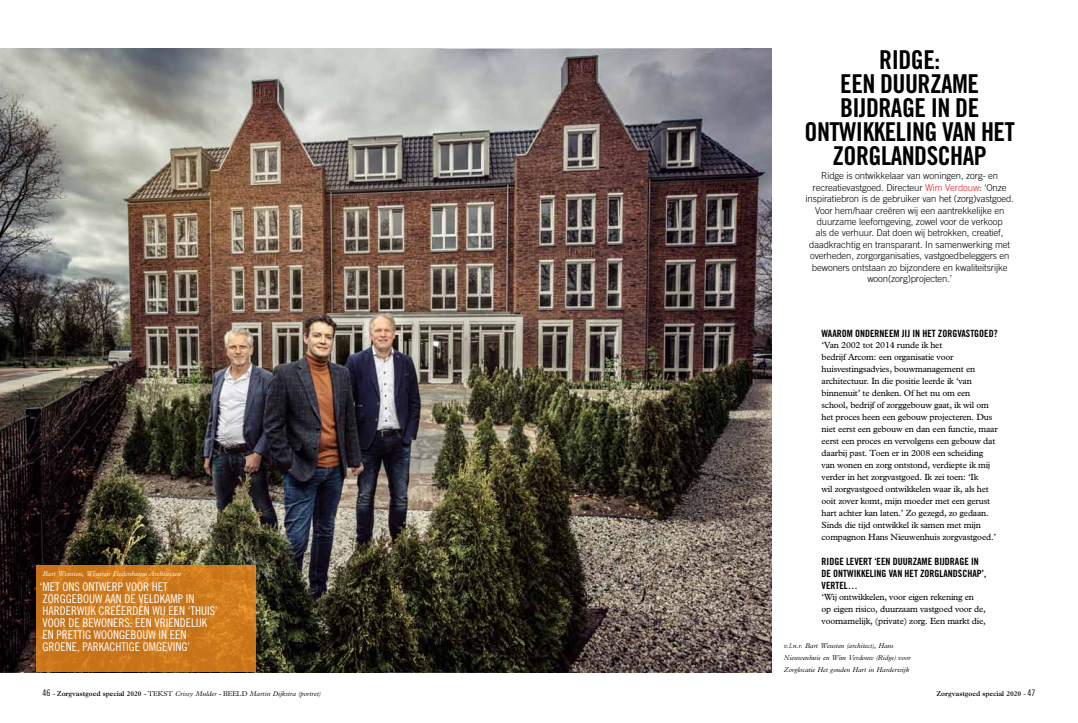
<style>
.page{position:relative;width:1078px;height:723px;background:#fff}
.page>*{position:absolute;margin:0;border:0;box-sizing:border-box;transform-origin:0 0}
.t1{font:26px/24px "Trade Gothic Bold Cond Twenty";letter-spacing:-.02em;color:#000;text-align:center}
.t2{font:12px/12px "Trade Gothic Cond Eighteen";color:#fff}
.t3{font:10px/12px "Trade Gothic Bold Cond Twenty";color:#000}
.t4{font:300 9.5px/11.4px "Trade Gothic";letter-spacing:-.01em;color:#000;text-align:center}
.t5{font:9px/12px "M Plantin";letter-spacing:-.02em;color:#000}
.t6{font:italic 300 7px/12px "M Plantin";color:#000}
.t7{font:italic 300 7px "M Plantin";color:#fff}
.t8{font:600 7px "M Plantin";letter-spacing:-.01em;color:#000}
.s1{color:#ed1d24}
.s2{font-family:"Trade Gothic Cond Eighteen";font-weight:400;font-style:normal;font-size:9px}
.s3{font-style:normal}
.s4{font-weight:600;font-style:normal}
.s5{font-weight:300}
.s6{font-family:"Trade Gothic Cond Eighteen";font-weight:400;font-size:9px}
</style>
<div class="page">
<img style="left:0;top:49px;width:771px;height:623px">
<svg style="left:37px;top:566px;width:219px;height:106px;background:#ce791c"></svg>
<p class="t7" style="left:43px;top:570px;width:140px">Bart Weusten, Weusten Liedenbaum Architecten</p>
<h2 class="t2" style="left:40px;top:580px;width:179px">‘MET ONS ONTWERP VOOR HET<br>ZORGGEBOUW AAN DE VELDKAMP IN<br>HARDERWIJK CREËERDEN WIJ EEN ‘THUIS’<br>VOOR DE BEWONERS: EEN VRIENDELIJK<br>EN PRETTIG WOONGEBOUW IN EEN<br>GROENE, PARKACHTIGE OMGEVING’</h2>
<h1 class="t1" style="left:804px;top:48px;width:212px">RIDGE:<br>EEN DUURZAME<br>BIJDRAGE IN DE<br>ONTWIKKELING VAN HET<br>ZORGLANDSCHAP</h1>
<p class="t4" style="left:805px;top:170px;width:210px">Ridge is ontwikkelaar van woningen, zorg- en recreatievastgoed. Directeur <span class="s1">Wim Verdouw</span>: ‘Onze inspiratiebron is de gebruiker van het (zorg)vastgoed.<br>Voor hem/haar creëren wij een aantrekkelijke en duurzame leefomgeving, zowel voor de verkoop<br>als de verhuur. Dat doen wij betrokken, creatief, daadkrachtig en transparant. In samenwerking met overheden, zorgorganisaties, vastgoedbeleggers en bewoners ontstaan zo bijzondere en kwaliteitsrijke woon(zorg)projecten.’</p>
<p class="t3" style="left:821px;top:327px;width:177px">WAAROM ONDERNEEM JIJ IN HET ZORGVASTGOED?</p>
<p class="t5" style="left:821px;top:339px;width:178px">‘Van 2002 tot 2014 runde ik het<br>bedrijf Arcom: een organisatie voor huisvestingsadvies, bouwmanagement en architectuur. In die positie leerde ik ‘van binnenuit’ te denken. Of het nu om een school, bedrijf of zorggebouw gaat, ik wil om het proces heen een gebouw projecteren. Dus niet eerst een gebouw en dan een functie, maar eerst een proces en vervolgens een gebouw dat daarbij past. Toen er in 2008 een scheiding van wonen en zorg ontstond, verdiepte ik mij verder in het zorgvastgoed. Ik zei toen: ‘Ik<br>wil zorgvastgoed ontwikkelen waar ik, als het ooit zover komt, mijn moeder met een gerust hart achter kan laten.’ Zo gezegd, zo gedaan.<br>Sinds die tijd ontwikkel ik samen met mijn compagnon Hans Nieuwenhuis zorgvastgoed.’</p>
<p class="t3" style="left:821px;top:555px;width:166px">RIDGE LEVERT ‘EEN DUURZAME BIJDRAGE IN<br>DE ONTWIKKELING VAN HET ZORGLANDSCHAP’,<br>VERTEL…</p>
<p class="t5" style="left:821px;top:591px;width:166px">‘Wij ontwikkelen, voor eigen rekening en op eigen risico, duurzaam vastgoed voor de, voornamelijk, (private) zorg. Een markt die,</p>
<p class="t6" style="left:783px;top:640px;width:128px">v.l.n.r. Bart Weusten (architect), Hans<br>Nieuwenhuis en Wim Verdouw (Ridge) voor<br>Zorglocatie Het gouden Hart in Harderwijk</p>
<p class="t6" style="left:43px;top:688px;width:280px"><span class="s2">46</span> <span class="s3">-</span> <span class="s4">Zorgvastgoed special 2020</span> <span class="s3">- TEKST</span> Crissy Mulder <span class="s3">- BEELD</span> Martin Dijkstra (portret)</p>
<p class="t8" style="left:936px;top:689px;width:100px">Zorgvastgoed special 2020 <span class="s5">-</span> <span class="s6">47</span></p>
</div>
